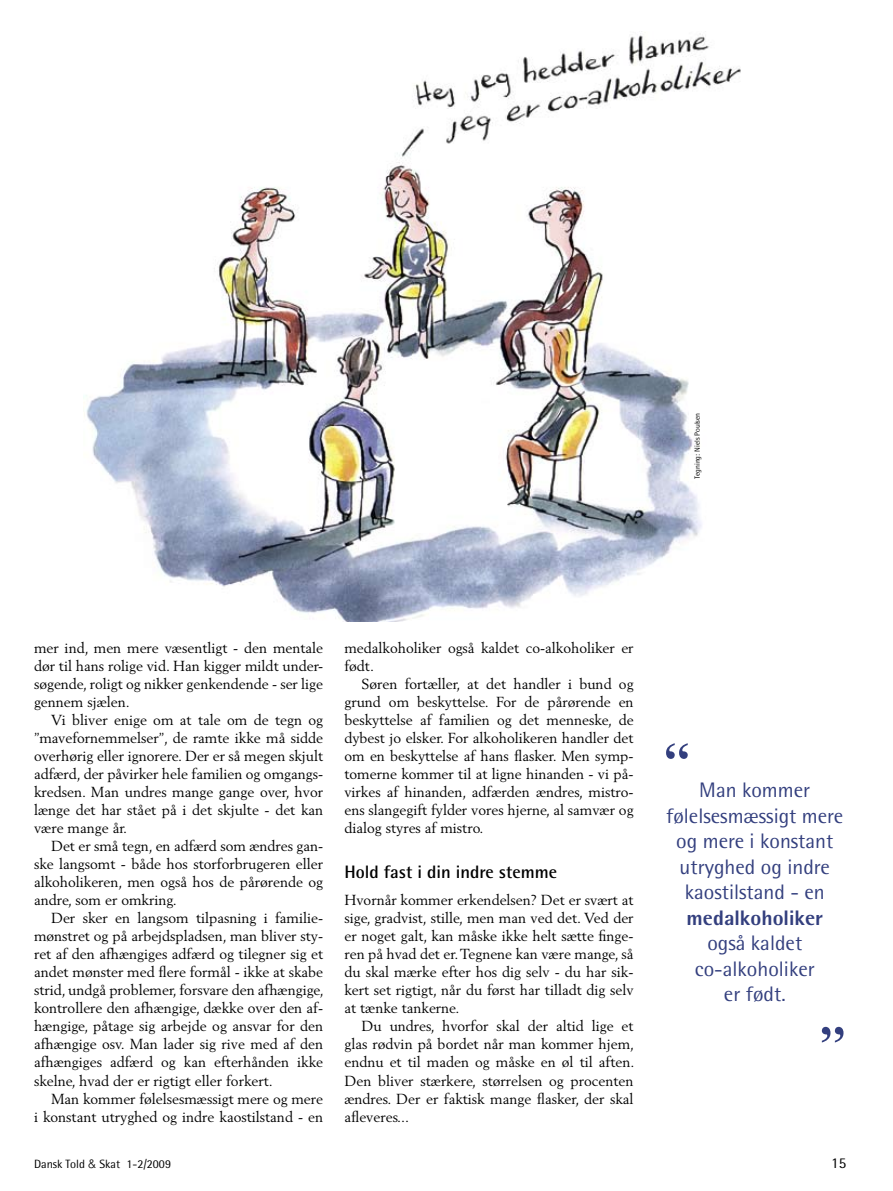
<style>
.page{position:relative;width:893px;height:1191px;background:#fff}
.page>*{position:absolute;margin:0;border:0;box-sizing:border-box;transform-origin:0 0}
.t1{font:600 54px "Times";color:#333f7e}
.t2{font:21px/25.5px "Rotis Semi Sans";color:#333f7e;text-align:center}
.t3{font:800 21px "Rotis Semi Sans";color:#333f7e}
.t4{font:700 18px "Rotis Semi Sans";color:#000}
.t5{font:15px "Rotis Semi Sans";color:#000}
.t6{font:14.4px/18px "Berling";color:#000;text-align:justify}
.t7{font:12px "Rotis Semi Sans";color:#000}
.t8{font:7.5px "Rotis Semi Sans";color:#000}
.s1{font-family:"Helvetica";font-weight:300}
</style>
<div class="page">
<img style="left:84px;top:33px;width:657px;height:588px">
<p class="t8" style="left:693px;top:479px;width:68px;rotate:-90deg">Tegning: Niels Poulsen</p>
<p class="t6" style="left:34px;top:639px;width:291px">mer ind, men mere væsentligt - den mentale dør til hans rolige vid. Han kigger mildt under&shy;søgende, roligt og nikker genkendende - ser lige gennem sjælen.</p>
<p class="t6" style="left:34px;top:711px;width:291px;text-indent:17px">Vi bliver enige om at tale om de tegn og ”mavefornemmelser”, de ramte ikke må sidde overhørig eller ignorere. Der er så megen skjult adfærd, der påvirker hele familien og omgangs&shy;kredsen. Man undres mange gange over, hvor længe det har stået på i det skjulte - det kan være mange år.</p>
<p class="t6" style="left:34px;top:837px;width:291px;text-indent:17px">Det er små tegn, en adfærd som ændres gan&shy;ske langsomt - både hos storforbrugeren eller alkoholikeren, men også hos de pårørende og andre, som er omkring.</p>
<p class="t6" style="left:34px;top:909px;width:291px;text-indent:17px">Der sker en langsom tilpasning i familie&shy;mønstret og på arbejdspladsen, man bliver sty&shy;ret af den afhængiges adfærd og tilegner sig et andet mønster med flere formål - ikke at skabe strid, undgå problemer, forsvare den afhængige, kontrollere den afhængige, dække over den af&shy;hængige, påtage sig arbejde og ansvar for den afhængige osv. Man lader sig rive med af den afhængiges adfærd og kan efterhånden ikke skelne, hvad der er rigtigt eller forkert.</p>
<p class="t6" style="left:34px;top:1089px;width:291px;text-align:right">Man kommer følelsesmæssigt mere og mere<br>i konstant utryghed og indre kaostilstand - en</p>
<p class="t6" style="left:344px;top:639px;width:291px">medalkoholiker også kaldet co-alkoholiker er født.</p>
<p class="t6" style="left:344px;top:675px;width:291px;text-indent:17px">Søren fortæller, at det handler i bund og grund om beskyttelse. For de pårørende en beskyttelse af familien og det menneske, de dybest jo elsker. For alkoholikeren handler det om en beskyttelse af hans flasker. Men symp&shy;tomerne kommer til at ligne hinanden - vi på&shy;virkes af hinanden, adfærden ændres, mistro&shy;ens slangegift fylder vores hjerne, al samvær og dialog styres af mistro.</p>
<p class="t4" style="left:344px;top:861px;width:214px">Hold fast i din indre stemme</p>
<p class="t6" style="left:344px;top:891px;width:291px">Hvornår kommer erkendelsen? Det er svært at sige, gradvist, stille, men man ved det. Ved der er noget galt, kan måske ikke helt sætte finge&shy;ren på hvad det er. Tegnene kan være mange, så du skal mærke efter hos dig selv - du har sik&shy;kert set rigtigt, når du først har tilladt dig selv at tænke tankerne.</p>
<p class="t6" style="left:344px;top:1017px;width:291px;text-indent:17px">Du undres, hvorfor skal der altid lige et glas rødvin på bordet når man kommer hjem, endnu et til maden og måske en øl til aften.<br>Den bliver stærkere, størrelsen og procenten ændres. Der er faktisk mange flasker, der skal afleveres...</p>
<h1 class="t1" style="left:663px;top:730px;width:28px">“</h1>
<h2 class="t2" style="left:666px;top:777px;width:179px">Man kommer følelsesmæssigt mere og mere i konstant utryghed og indre kaostilstand - en</h2>
<h2 class="t3" style="left:687px;top:904px;width:138px">medalkoholiker</h2>
<h2 class="t2" style="left:695px;top:930px;width:122px">også kaldet co-alkoholiker er født.</h2>
<h1 class="t1" style="left:819px;top:1014px;width:28px">”</h1>
<p class="t7" style="left:34px;top:1157px;width:138px">Dansk Told <span class="s1">&amp;</span> Skat 1-2/2009</p>
<p class="t5" style="left:831px;top:1154px;width:17px">15</p>
</div>
